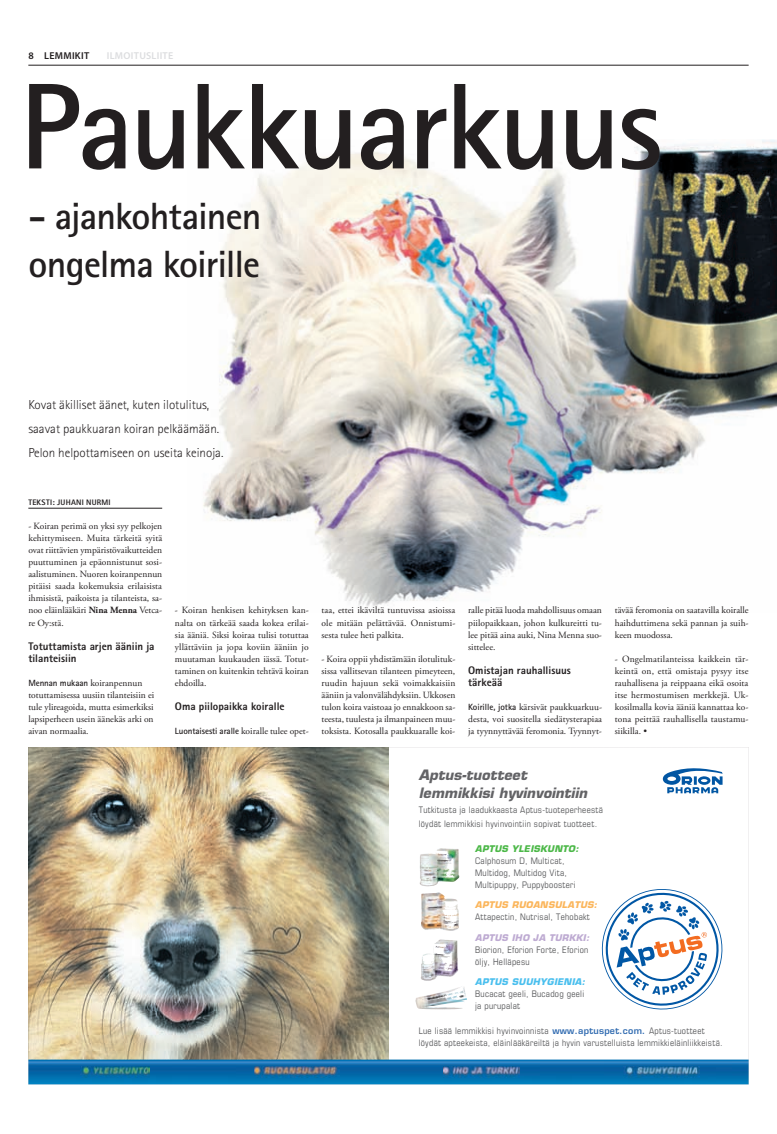
<style>
.page{position:relative;width:777px;height:1134px;background:#fff}
.page>*{position:absolute;margin:0;border:0;box-sizing:border-box;transform-origin:0 0}
.t1{font:700 122.3px "Rotis Sans Serif";letter-spacing:-.03em;color:#231f20}
.t2{font:700 38px/48.1px "Rotis Sans Serif";letter-spacing:-.025em;color:#231f20}
.t3{font:italic 700 14px/18px "Eurostile LT Std";letter-spacing:.01em;color:#636366}
.t4{font:300 13px/24px "Rotis Sans Serif";color:#231f20}
.t5{font:800 11px/12px "Rotis Sans Serif";color:#231f20}
.t6{font:600 10px "Myriad Pro";color:#dcdddf}
.t7{font:600 10px "Myriad Pro";color:#231f20}
.t8{font:9.5px/12px "Adobe Garamond Pro";color:#231f20;text-align:justify}
.t9{font:condensed 9px/12px "Eurostile LT Std";letter-spacing:.03em;color:#57585a}
.t10{font:700 9px "Rotis Sans Serif";letter-spacing:-.01em;color:#231f20}
.t11{font:italic 700 9px "Eurostile LT Std";letter-spacing:.03em;color:#fbb65c}
.t12{font:italic 700 9px "Eurostile LT Std";letter-spacing:.03em;color:#beabd2}
.t13{font:italic 700 9px "Eurostile LT Std";letter-spacing:.03em;color:#4abfee}
.t14{font:italic 700 9px "Eurostile LT Std";letter-spacing:.03em;color:#4cb848}
.t15{font:800 8px "Rotis Sans Serif";letter-spacing:.03em;color:#231f20}
.s1{font-weight:700}
.s2{font-family:"Adobe Garamond Pro";font-weight:400;font-size:9.5px}
.s3{font-family:"Rotis Sans Serif";font-weight:700;font-size:9px}
.s4{font-weight:600;font-stretch:normal;color:#2f6ab0}
</style>
<div class="page">
<hr style="left:28px;top:65px;width:720px;height:1px;background:#231f20">
<img style="left:28px;top:747px;width:720px;height:337px">
<img style="left:203px;top:139px;width:574px;height:468px">
<hr style="left:28px;top:508px;width:134px;height:1px;background:#231f20">
<p class="t7" style="left:28px;top:49px;width:13px">8 LEMMIKIT</p>
<p class="t6" style="left:107px;top:49px;width:7px">ILMOITUSLIITE</p>
<h1 class="t1" style="left:19px;top:50px;width:645px">Paukkuarkuus</h1>
<h2 class="t2" style="left:28px;top:191px;width:234px">- ajankohtainen ongelma koirille</h2>
<h3 class="t4" style="left:28px;top:393px;width:197px">Kovat äkilliset äänet, kuten ilotulitus, saavat paukkuaran koiran pelkäämään.<br>Pelon helpottamiseen on useita keinoja.</h3>
<p class="t15" style="left:28px;top:497px;width:74px">Teksti : Juhani Nurmi</p>
<p class="t8" style="left:28px;top:521px;width:135px">- Koiran perimä on yksi syy pelkojen kehittymiseen. Muita tärkeitä syitä ovat riittävien ympäristövaikutteiden puuttuminen ja epäonnistunut sosi&shy;aalistuminen. Nuoren koiranpennun pitäisi saada kokemuksia erilaisista ihmisistä, paikoista ja tilanteista, sa&shy;noo eläinlääkäri <span class="s1">Nina Menna</span> Vetca&shy;re Oy:stä.</p>
<p class="t5" style="left:28px;top:640px;width:128px">Totuttamista arjen ääniin ja tilanteisiin</p>
<p class="t10" style="left:28px;top:677px;width:115px">Mennan mukaan <span class="s2">koiranpennun</span></p>
<p class="t8" style="left:28px;top:689px;width:127px">totuttamisessa uusiin tilanteisiin ei tule ylireagoida, mutta esimerkiksi lapsiperheen usein äänekäs arki on aivan normaalia.</p>
<p class="t8" style="left:175px;top:605px;width:135px">- Koiran henkisen kehityksen kan&shy;nalta on tärkeää saada kokea erilai&shy;sia ääniä. Siksi koiraa tulisi totuttaa yllättäviin ja jopa koviin ääniin jo muutaman kuukauden iässä. Totut&shy;taminen on kuitenkin tehtävä koiran ehdoilla.</p>
<p class="t5" style="left:175px;top:700px;width:111px">Oma piilopaikka koiralle</p>
<p class="t10" style="left:175px;top:725px;width:135px">Luontaisesti aralle <span class="s2">koiralle tulee opet-</span></p>
<p class="t8" style="left:321px;top:605px;width:135px">taa, ettei ikäviltä tuntuvissa asioissa ole mitään pelättävää. Onnistumi&shy;sesta tulee heti palkita.</p>
<p class="t8" style="left:321px;top:653px;width:135px">- Koira oppii yhdistämään ilotulituk&shy;sissa vallitsevan tilanteen pimeyteen, ruudin hajuun sekä voimakkaisiin ääniin ja valonvälähdyksiin. Ukkosen tulon koira vaistoaa jo ennakkoon sa&shy;teesta, tuulesta ja ilmanpaineen muu&shy;toksista. Kotosalla paukkuaralle koi-</p>
<p class="t8" style="left:468px;top:605px;width:135px">ralle pitää luoda mahdollisuus omaan piilopaikkaan, johon kulkureitti tu&shy;lee pitää aina auki, Nina Menna suo&shy;sittelee.</p>
<p class="t5" style="left:468px;top:664px;width:104px">Omistajan rauhallisuus tärkeää</p>
<p class="t8" style="left:468px;top:701px;width:135px"><span class="s3">Koirille, jotka</span> kärsivät paukkuarkuu&shy;desta, voi suositella siedätysterapiaa ja tyynnyttävää feromonia. Tyynnyt-</p>
<p class="t8" style="left:615px;top:605px;width:135px">tävää feromonia on saatavilla koiralle haihduttimena sekä pannan ja suih&shy;keen muodossa.</p>
<p class="t8" style="left:615px;top:653px;width:135px">- Ongelmatilanteissa kaikkein tär&shy;keintä on, että omistaja pysyy itse rauhallisena ja reippaana eikä osoita itse hermostumisen merkkejä. Uk&shy;kosilmalla kovia ääniä kannattaa ko&shy;tona peittää rauhallisella taustamu&shy;siikilla. •</p>
<h3 class="t3" style="left:419px;top:766px;width:170px">Aptus-tuotteet lemmikkisi hyvinvointiin</h3>
<p class="t9" style="left:419px;top:803px;width:186px;line-height:14px">Tutkitusta ja laadukkaasta Aptus-tuoteperheestä löydät lemmikkisi hyvinvointiin sopivat tuotteet.</p>
<p class="t14" style="left:475px;top:843px;width:105px">APTUS YLEISKUNTO:</p>
<p class="t9" style="left:475px;top:854px;width:102px">Calphosum D, Multicat,<br>Multidog, Multidog Vita,<br>Multipuppy, Puppyboosteri</p>
<p class="t11" style="left:475px;top:899px;width:123px">APTUS RUOANSULATUS:</p>
<p class="t9" style="left:475px;top:911px;width:116px">Attapectin, Nutrisal, Tehobakt</p>
<p class="t12" style="left:475px;top:932px;width:116px">APTUS IHO JA TURKKI:</p>
<p class="t9" style="left:475px;top:943px;width:115px">Biorion, Eforion Forte, Eforion öljy, Helläpesu</p>
<p class="t13" style="left:475px;top:976px;width:111px">APTUS SUUHYGIENIA:</p>
<p class="t9" style="left:475px;top:988px;width:110px">Bucacat geeli, Bucadog geeli ja purupalat</p>
<p class="t9" style="left:419px;top:1025px;width:305px">Lue lisää lemmikkisi hyvinvoinnista <span class="s4">www.aptuspet.com.</span> Aptus-tuotteet löydät apteekeista, eläinlääkäreiltä ja hyvin varustelluista lemmikkieläinliikkeistä.</p>
</div>
